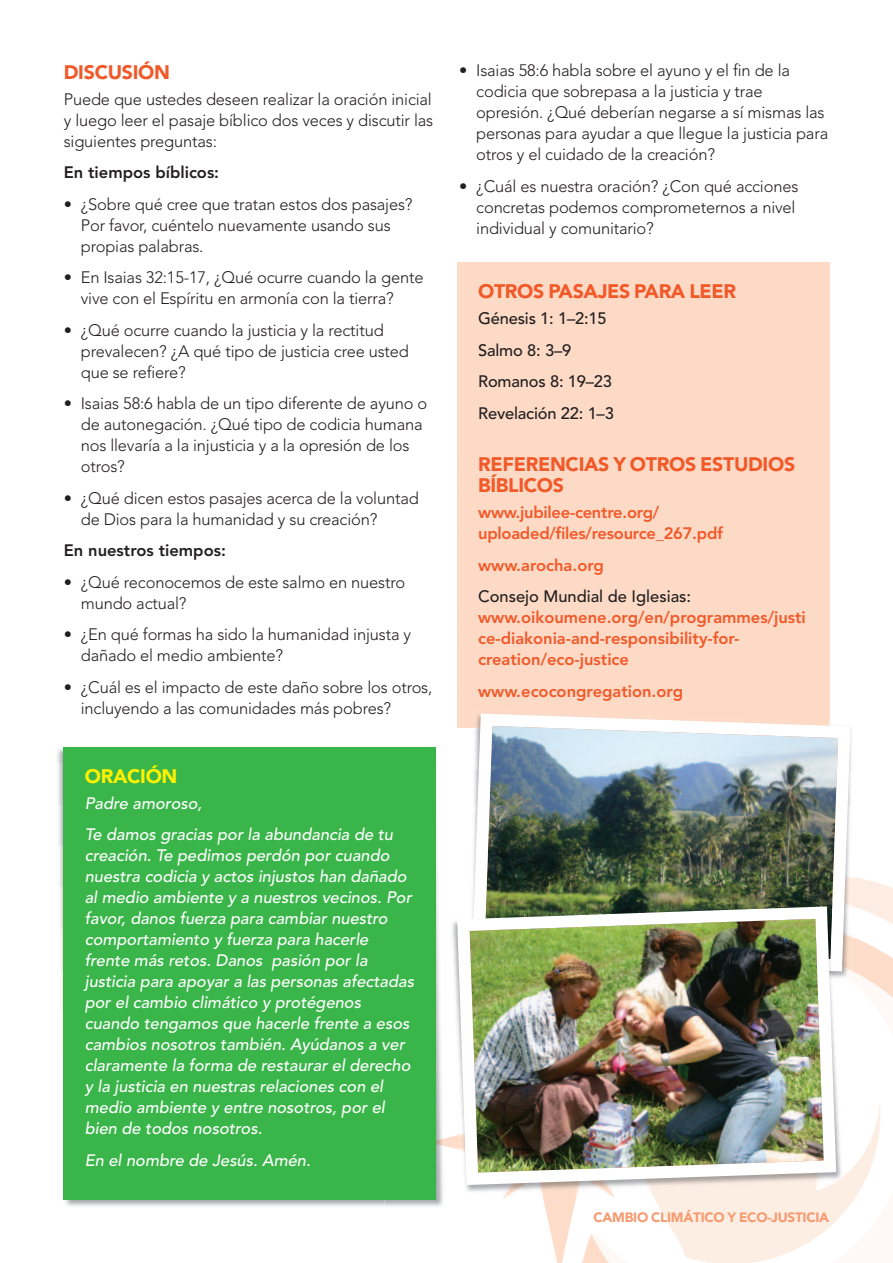
<style>
.page{position:relative;width:893px;height:1263px;background:#fff}
.page>*{position:absolute;margin:0;border:0;box-sizing:border-box;transform-origin:0 0}
.t1{font:900 19.5px/21px "Avenir";letter-spacing:-.015em;color:#f15929}
.t2{font:900 19.5px "Avenir";letter-spacing:-.015em;color:#fff101}
.t3{font:300 16.5px/21px "Avenir";letter-spacing:-.01em;color:#231f20}
.t4{font:italic 500 16.5px/21px "Avenir";color:#fff}
.t5{font:800 16.5px/21px "Avenir";color:#f15929}
.t6{font:500 16.5px/31.5px "Avenir";letter-spacing:-.01em;color:#231f20}
.t7{font:800 16.5px "Avenir";color:#231f20}
.t8{font:900 13.5px "Avenir";letter-spacing:-.015em;color:#f79a70}
</style>
<div class="page">
<img style="left:503px;top:878px;width:390px;height:385px">
<img style="left:57px;top:747px;width:380px;height:459px">
<img style="left:384px;top:807px;width:63px;height:399px">
<div style="left:64px;top:747px;width:372px;height:452px;background:#3ab54a"></div>
<div style="left:457px;top:262px;width:372px;height:466px;background:#fddac6"></div>
<img style="left:473px;top:707px;width:384px;height:270px">
<img style="left:447px;top:915px;width:401px;height:282px">
<img style="left:451px;top:900px;width:391px;height:291px">
<p class="t1" style="left:64px;top:63px;width:108px">DISCUSIÓN</p>
<p class="t3" style="left:64px;top:90px;width:371px;text-align:justify">Puede que ustedes deseen realizar la oración inicial y luego leer el pasaje bíblico dos veces y discutir las siguientes preguntas:</p>
<p class="t7" style="left:64px;top:166px;width:157px">En tiempos bíblicos:</p>
<p class="t3" style="left:81px;top:195px;width:333px;text-indent:-17px">• ¿Sobre qué cree que tratan estos dos pasajes?<br>Por favor, cuéntelo nuevamente usando sus propias palabras.</p>
<p class="t3" style="left:81px;top:268px;width:344px;text-indent:-17px">• En Isaias 32:15-17, ¿Qué ocurre cuando la gente vive con el Espíritu en armonía con la tierra?</p>
<p class="t3" style="left:81px;top:321px;width:330px;text-indent:-17px">• ¿Qué ocurre cuando la justicia y la rectitud prevalecen? ¿A qué tipo de justicia cree usted que se refiere?</p>
<p class="t3" style="left:81px;top:394px;width:348px;text-indent:-17px">• Isaias 58:6 habla de un tipo diferente de ayuno o de autonegación. ¿Qué tipo de codicia humana nos llevaría a la injusticia y a la opresión de los otros?</p>
<p class="t3" style="left:81px;top:489px;width:340px;text-indent:-17px">• ¿Qué dicen estos pasajes acerca de la voluntad de Dios para la humanidad y su creación?</p>
<p class="t7" style="left:64px;top:544px;width:164px">En nuestros tiempos:</p>
<p class="t3" style="left:81px;top:573px;width:326px;text-indent:-17px">• ¿Qué reconocemos de este salmo en nuestro mundo actual?</p>
<p class="t3" style="left:81px;top:625px;width:332px;text-indent:-17px">• ¿En qué formas ha sido la humanidad injusta y dañado el medio ambiente?</p>
<p class="t3" style="left:81px;top:678px;width:353px;text-indent:-17px">• ¿Cuál es el impacto de este daño sobre los otros, incluyendo a las comunidades más pobres?</p>
<p class="t2" style="left:85px;top:768px;width:94px">ORACIÓN</p>
<p class="t4" style="left:85px;top:789px;width:310px;line-height:31.5px">Padre amoroso,<br>Te damos gracias por la abundancia de tu</p>
<p class="t4" style="left:85px;top:846px;width:331px">creación. Te pedimos perdón por cuando nuestra codicia y actos injustos han dañado al medio ambiente y a nuestros vecinos. Por favor, danos fuerza para cambiar nuestro comportamiento y fuerza para hacerle frente más retos. Danos pasión por la justicia para apoyar a las personas afectadas por el cambio climático y protégenos cuando tengamos que hacerle frente a esos cambios nosotros también. Ayúdanos a ver claramente la forma de restaurar el derecho y la justicia en nuestras relaciones con el medio ambiente y entre nosotros, por el bien de todos nosotros.</p>
<p class="t4" style="left:85px;top:1151px;width:227px">En el nombre de Jesús. Amén.</p>
<p class="t3" style="left:476px;top:61px;width:353px;text-indent:-17px">• Isaias 58:6 habla sobre el ayuno y el fin de la codicia que sobrepasa a la justicia y trae opresión. ¿Qué deberían negarse a sí mismas las personas para ayudar a que llegue la justicia para otros y el cuidado de la creación?</p>
<p class="t3" style="left:476px;top:177px;width:324px;text-indent:-17px">• ¿Cuál es nuestra oración? ¿Con qué acciones concretas podemos comprometernos a nivel individual y comunitario?</p>
<p class="t1" style="left:478px;top:282px;width:260px">OTROS PASAJES PARA LEER</p>
<p class="t6" style="left:478px;top:304px;width:137px">Génesis 1: 1–2:15<br>Salmo 8: 3–9<br>Romanos 8: 19–23<br>Revelación 22: 1–3</p>
<p class="t1" style="left:478px;top:455px;width:319px">REFERENCIAS Y OTROS ESTUDIOS<br>BÍBLICOS</p>
<p class="t5" style="left:478px;top:503px;width:246px">www.jubilee-centre.org/ uploaded/files/resource_267.pdf</p>
<p class="t5" style="left:478px;top:556px;width:127px">www.arocha.org</p>
<p class="t6" style="left:478px;top:582px;width:214px">Consejo Mundial de Iglesias:</p>
<p class="t5" style="left:478px;top:608px;width:329px">www.oikoumene.org/en/programmes/justi ce-diakonia-and-responsibility-for&shy;creation/eco-justice</p>
<p class="t5" style="left:478px;top:682px;width:206px">www.ecocongregation.org</p>
<p class="t8" style="left:593px;top:1212px;width:237px">CAMBIO CLIMÁTICO Y ECO-JUSTICIA</p>
</div>
